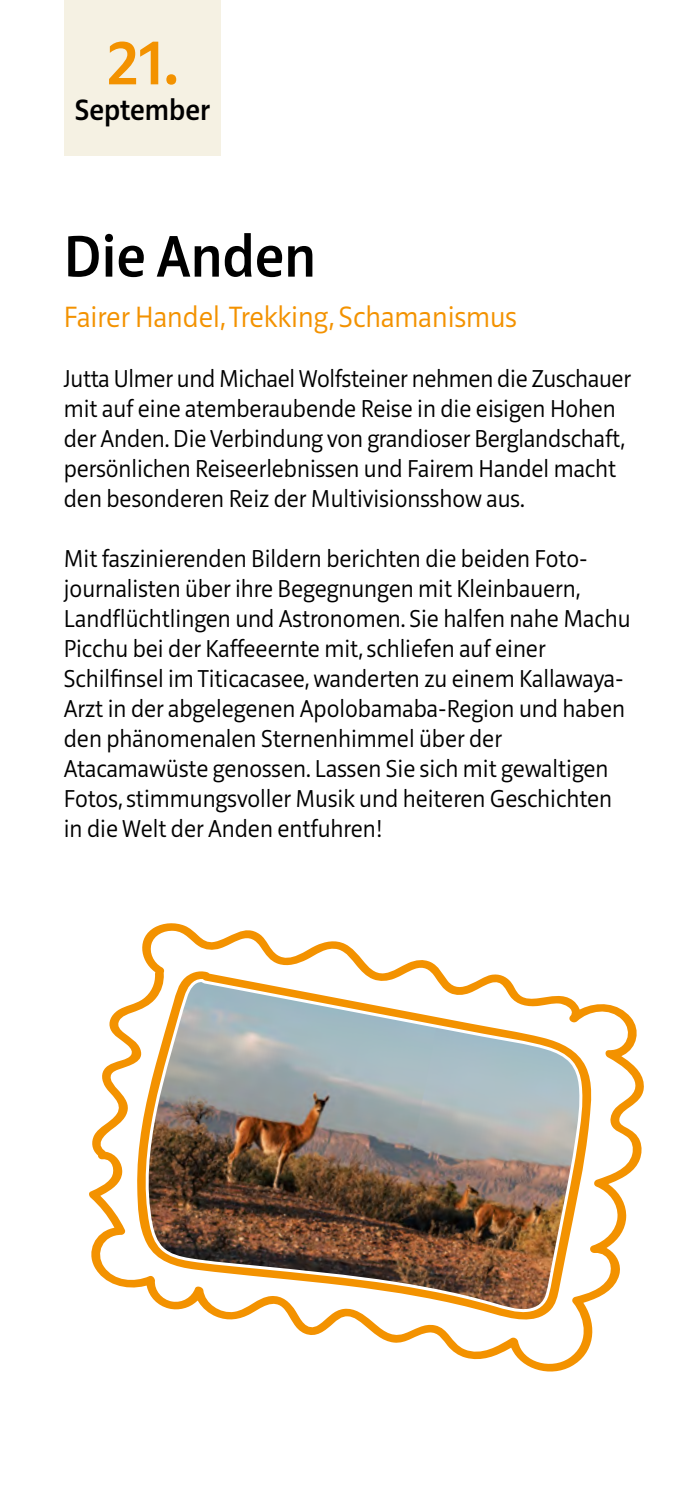
<style>
.page{position:relative;width:695px;height:1489px;background:#fff}
.page>*{position:absolute;margin:0;border:0;box-sizing:border-box;transform-origin:0 0}
.t1{font:500 67.5px "Riga";color:#f39200}
.t2{font:500 60px "Riga";color:#000}
.t3{font:300 30px "Riga";color:#f39200}
.t4{font:500 30px "Riga";color:#000}
.t5{font:300 25px/30px "Riga";color:#000}
</style>
<div class="page">
<div style="left:64px;top:0;width:156px;height:156px;background:#f5f1e3"></div>
<img style="left:89px;top:923px;width:555px;height:449px">
<h1 class="t1" style="left:108px;top:25px;width:72px">21.</h1>
<p class="t4" style="left:75px;top:94px;width:136px">September</p>
<h2 class="t2" style="left:64px;top:224px;width:254px">Die Anden</h2>
<p class="t3" style="left:64px;top:301px;width:454px">Fairer Handel, Trekking, Schamanismus</p>
<p class="t5" style="left:64px;top:364px;width:568px">Jutta Ulmer und Michael Wolfsteiner nehmen die Zuschauer mit auf eine atemberaubende Reise in die eisigen Hohen der Anden. Die Verbindung von grandioser Berglandschaft, persönlichen Reiseerlebnissen und Fairem Handel macht den besonderen Reiz der Multivisionsshow aus.</p>
<p class="t5" style="left:64px;top:544px;width:568px">Mit faszinierenden Bildern berichten die beiden Foto&shy;journalisten über ihre Begegnungen mit Kleinbauern, Landflüchtlingen und Astronomen. Sie halfen nahe Machu Picchu bei der Kaffeeernte mit, schliefen auf einer<br>Schilf-i nsel im Titicacasee, wanderten zu einem Kallawaya-Arzt in der abgelegenen Apolobamaba-Region und haben den phänomenalen Sternenhimmel über der Atacamawüste genossen. Lassen Sie sich mit gewaltigen Fotos, stimmungsvoller Musik und heiteren Geschichten in die Welt der Anden entfuhren!</p>
</div>
